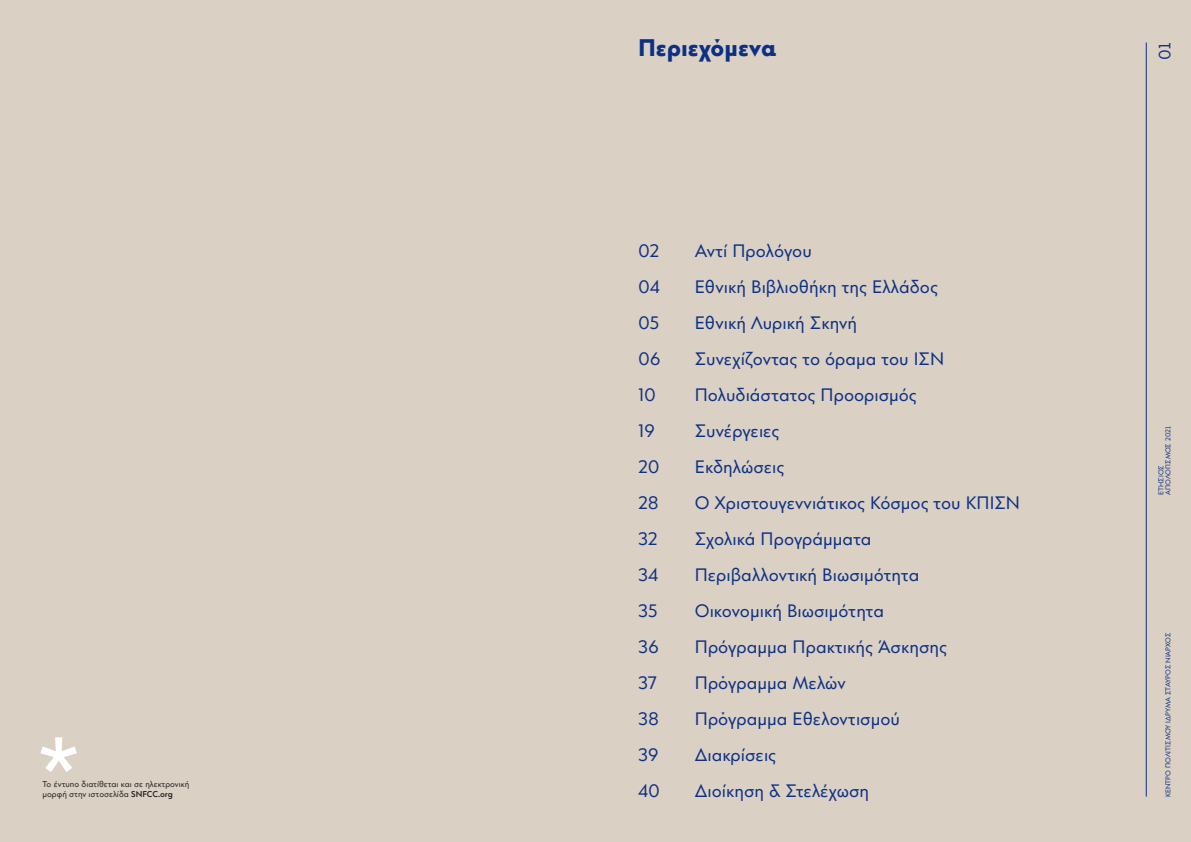
<style>
.page{position:relative;width:1191px;height:842px;background:#fff}
.page>*{position:absolute;margin:0;border:0;box-sizing:border-box;transform-origin:0 0}
.t1{font:700 24px "SNFCC Panoptik";color:#0c3085}
.t2{font:18px "SNFCC Panoptik";color:#0c3085}
.t3{font:16.3px "SNFCC Panoptik";color:#0c3085}
.t4{font:8.5px/9.3px "SNFCC Panoptik";color:#231f20}
.t5{font:7px/7px "SNFCC Panoptik";color:#0c3085}
.s1{font-weight:500}
</style>
<div class="page">
<div style="left:595px;top:0;width:596px;height:842px;background:#dad0c3"></div>
<div style="left:0;top:0;width:595px;height:842px;background:#dad0c3"></div>
<hr style="left:1146px;top:43px;width:1px;height:754px;background:#0c3085">
<svg style="left:40px;top:737px;width:37px;height:35px"></svg>
<p class="t4" style="left:43px;top:780px;width:148px">Το έντυπο διατίθεται και σε ηλεκτρονική μορφή στην ιστοσελίδα <span class="s1">SNFCC.org</span></p>
<h1 class="t1" style="left:638px;top:32px;width:140px">Περιεχόμενα</h1>
<p class="t3" style="left:1154px;top:60px;width:19px;rotate:-90deg">01</p>
<p class="t2" style="left:638px;top:239px;width:23px">02</p>
<p class="t2" style="left:694px;top:239px;width:119px">Αντί Προλόγου</p>
<p class="t2" style="left:638px;top:275px;width:24px">04</p>
<p class="t2" style="left:694px;top:275px;width:245px">Εθνική Βιβλιοθήκη της Ελλάδος</p>
<p class="t2" style="left:638px;top:311px;width:23px">05</p>
<p class="t2" style="left:694px;top:311px;width:164px">Εθνική Λυρική Σκηνή</p>
<p class="t2" style="left:638px;top:347px;width:24px">06</p>
<p class="t2" style="left:694px;top:347px;width:251px">Συνεχίζοντας το όραμα του ΙΣΝ</p>
<p class="t2" style="left:638px;top:383px;width:20px">10</p>
<p class="t2" style="left:694px;top:383px;width:224px">Πολυδιάστατος Προορισμός</p>
<p class="t2" style="left:638px;top:419px;width:19px">19</p>
<p class="t2" style="left:694px;top:419px;width:86px">Συνέργειες</p>
<p class="t2" style="left:638px;top:455px;width:23px">20</p>
<p class="t2" style="left:694px;top:455px;width:91px">Εκδηλώσεις</p>
<p class="t2" style="left:638px;top:491px;width:22px">28</p>
<p class="t2" style="left:694px;top:491px;width:327px">Ο Χριστουγεννιάτικος Κόσμος του ΚΠΙΣΝ</p>
<p class="t2" style="left:638px;top:527px;width:21px">32</p>
<p class="t2" style="left:694px;top:527px;width:178px">Σχολικά Προγράμματα</p>
<p class="t2" style="left:638px;top:563px;width:22px">34</p>
<p class="t2" style="left:694px;top:563px;width:226px">Περιβαλλοντική Βιωσιμότητα</p>
<p class="t2" style="left:638px;top:599px;width:21px">35</p>
<p class="t2" style="left:694px;top:599px;width:191px">Οικονομική Βιωσιμότητα</p>
<p class="t2" style="left:638px;top:635px;width:23px">36</p>
<p class="t2" style="left:694px;top:635px;width:254px">Πρόγραμμα Πρακτικής Άσκησης</p>
<p class="t2" style="left:638px;top:671px;width:21px">37</p>
<p class="t2" style="left:694px;top:671px;width:152px">Πρόγραμμα Μελών</p>
<p class="t2" style="left:638px;top:707px;width:22px">38</p>
<p class="t2" style="left:694px;top:707px;width:207px">Πρόγραμμα Εθελοντισμού</p>
<p class="t2" style="left:638px;top:743px;width:22px">39</p>
<p class="t2" style="left:694px;top:743px;width:83px">Διακρίσεις</p>
<p class="t2" style="left:638px;top:779px;width:24px">40</p>
<p class="t2" style="left:694px;top:779px;width:176px">Διοίκηση &amp; Στελέχωση</p>
<p class="t5" style="left:1157px;top:495px;width:70px;rotate:-90deg">ΕΤΉΣΙΟΣ<br>ΑΠΟΛΟΓΙΣΜΌΣ 2021</p>
<p class="t5" style="left:1164px;top:797px;width:166px;rotate:-90deg">ΚΈΝΤΡΟ ΠΟΛΙΤΙΣΜΟΥ ΊΔΡΥΜΑ ΣΤΑΥΡΟΣ ΝΙΆΡΧΟΣ</p>
</div>
